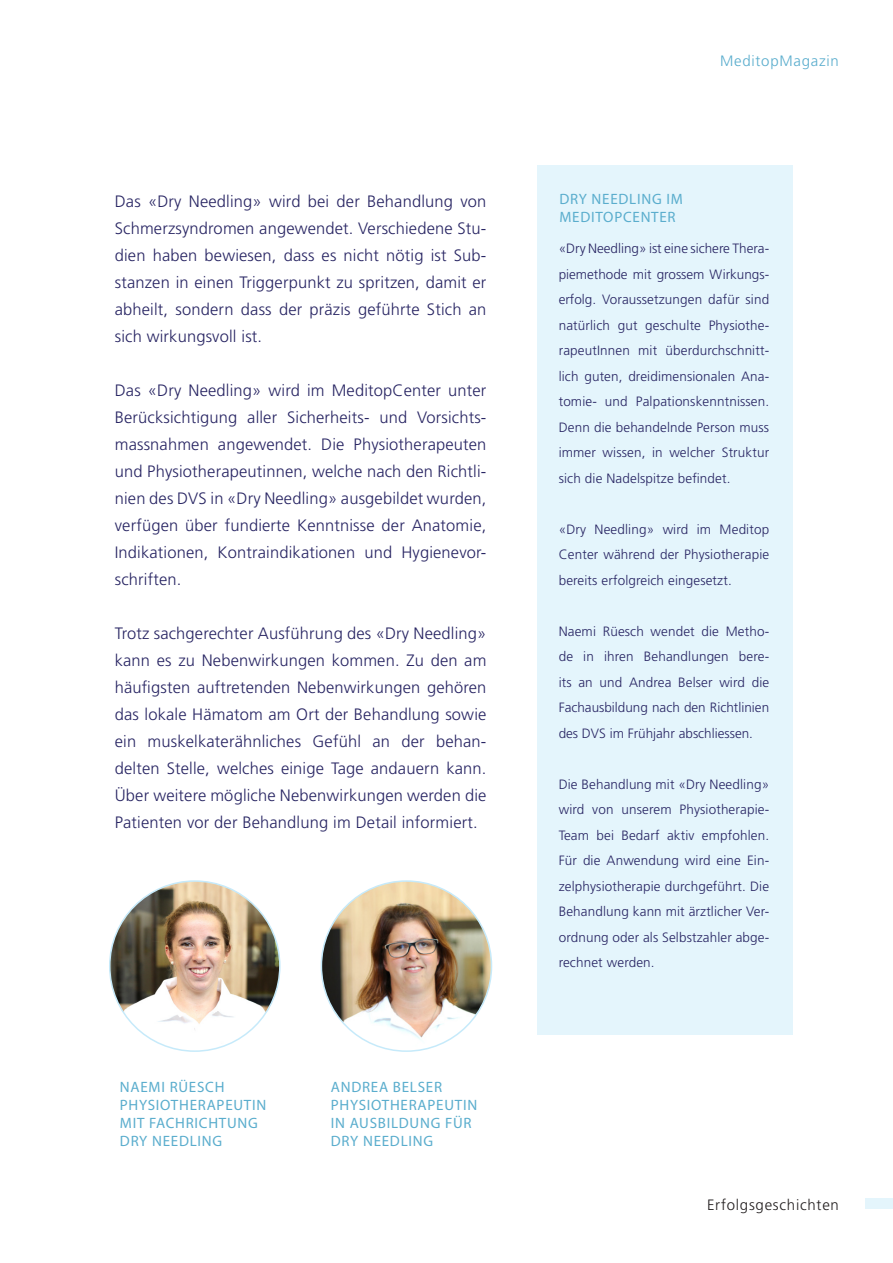
<style>
.page{position:relative;width:893px;height:1263px;background:#fff}
.page>*{position:absolute;margin:0;border:0;box-sizing:border-box;transform-origin:0 0}
.full_text_left{font:300 16.5px/27px "Frutiger";letter-spacing:.01em;color:#282563;text-align:justify}
.pagination_full_text{font:15px/18px "Myriad Pro";letter-spacing:.05em;color:#5aadcd}
.t1{font:300 15px "Frutiger";letter-spacing:.05em;color:#231f20}
.t2{font:300 15px "Frutiger";letter-spacing:.05em;color:#5aadcd}
.small_text{font:300 13.5px/25.5px "Frutiger";letter-spacing:.01em;color:#282563;text-align:justify}
</style>
<div class="page">
<div style="left:537px;top:166px;width:256px;height:869px;background:#e4f5fc"></div>
<div style="left:865px;top:1198px;width:28px;height:11px;background:#e4f5fc"></div>
<img style="left:110px;top:881px;width:170px;height:170px;border-radius:85px">
<img style="left:321px;top:881px;width:170px;height:170px;border-radius:85px">
<p class="full_text_left" style="left:115px;top:188px;width:373px">Das «Dry Needling» wird bei der Behandlung von Schmerzsyndromen angewendet. Verschiedene Stu&shy;dien haben bewiesen, dass es nicht nötig ist Sub&shy;stanzen in einen Triggerpunkt zu spritzen, damit er abheilt, sondern dass der präzis geführte Stich an sich wirkungsvoll ist.</p>
<p class="full_text_left" style="left:115px;top:377px;width:373px">Das «Dry Needling» wird im MeditopCenter unter Berücksichtigung aller Sicherheits- und Vorsichts&shy;massnahmen angewendet. Die Physiotherapeuten und Physiotherapeutinnen, welche nach den Richtli&shy;nien des DVS in «Dry Needling» ausgebildet wurden, verfügen über fundierte Kenntnisse der Anatomie, Indikationen, Kontraindikationen und Hygienevor&shy;schriften.</p>
<p class="full_text_left" style="left:115px;top:620px;width:373px">Trotz sachgerechter Ausführung des «Dry Needling» kann es zu Nebenwirkungen kommen. Zu den am häufigsten auftretenden Nebenwirkungen gehören das lokale Hämatom am Ort der Behandlung sowie ein muskelkaterähnliches Gefühl an der behan&shy;delten Stelle, welches einige Tage andauern kann.<br>Über weitere mögliche Nebenwirkungen werden die Patienten vor der Behandlung im Detail informiert.</p>
<p class="pagination_full_text" style="left:120px;top:1077px;width:106px">NAEMI RÜESCH</p>
<p class="pagination_full_text" style="left:120px;top:1095px;width:148px">PHYSIOTHERAPEUTIN</p>
<p class="pagination_full_text" style="left:120px;top:1113px;width:139px">MIT FACHRICHTUNG</p>
<p class="pagination_full_text" style="left:120px;top:1131px;width:104px">DRY NEEDLING</p>
<p class="pagination_full_text" style="left:331px;top:1077px;width:113px">ANDREA BELSER</p>
<p class="pagination_full_text" style="left:331px;top:1095px;width:148px">PHYSIOTHERAPEUTIN</p>
<p class="pagination_full_text" style="left:331px;top:1113px;width:142px">IN AUSBILDUNG FÜR</p>
<p class="pagination_full_text" style="left:331px;top:1131px;width:104px">DRY NEEDLING</p>
<p class="t2" style="left:720px;top:52px;width:120px">MeditopMagazin</p>
<p class="pagination_full_text" style="left:559px;top:190px;width:125px">DRY NEEDLING IM<br>MEDITOPCENTER</p>
<p class="small_text" style="left:559px;top:236px;width:212px">«Dry Needling» ist eine sichere Thera&shy;piemethode mit grossem Wirkungs&shy;erfolg. Voraussetzungen dafür sind natürlich gut geschulte Physiothe&shy;rapeutInnen mit überdurchschnitt&shy;lich guten, dreidimensionalen Ana&shy;tomie- und Palpationskenntnissen.<br>Denn die behandelnde Person muss immer wissen, in welcher Struktur sich die Nadelspitze befindet.</p>
<p class="small_text" style="left:559px;top:516px;width:212px">«Dry Needling» wird im Meditop Center während der Physiotherapie bereits erfolgreich eingesetzt.</p>
<p class="small_text" style="left:559px;top:618px;width:212px">Naemi Rüesch wendet die Metho&shy;de in ihren Behandlungen bere&shy;its an und Andrea Belser wird die Fachausbildung nach den Richtlinien des DVS im Frühjahr abschliessen.</p>
<p class="small_text" style="left:559px;top:771px;width:212px">Die Behandlung mit «Dry Needling» wird von unserem Physiotherapie-Team bei Bedarf aktiv empfohlen.<br>Für die Anwendung wird eine Ein&shy;zelphysiotherapie durchgeführt. Die Behandlung kann mit ärztlicher Ver&shy;ordnung oder als Selbstzahler abge&shy;rechnet werden.</p>
<p class="t1" style="left:707px;top:1196px;width:133px">Erfolgsgeschichten</p>
</div>
